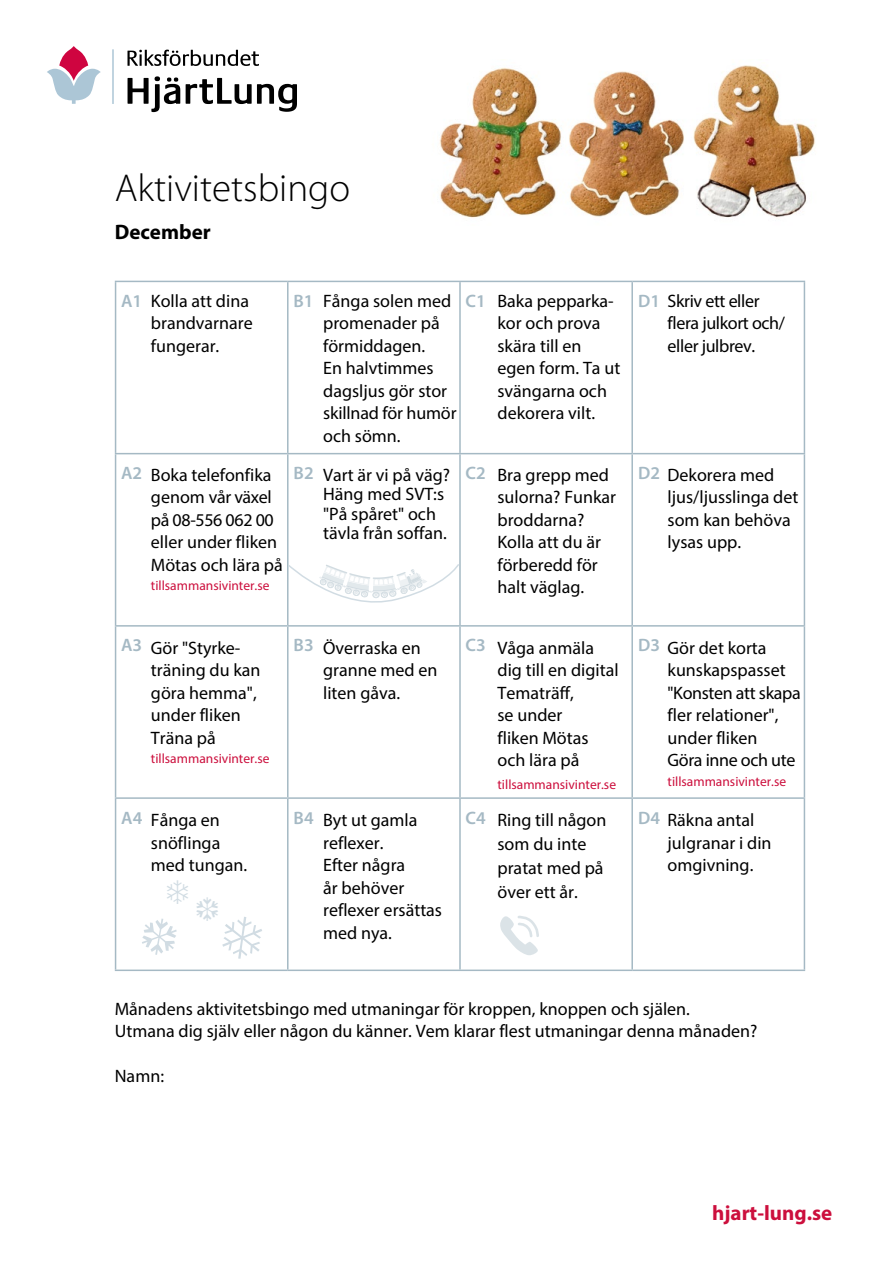
<style>
.page{position:relative;width:893px;height:1263px;background:#fff}
.page>*{position:absolute;margin:0;border:0;box-sizing:border-box;transform-origin:0 0}
.t1{font:300 39px "Myriad Pro";color:#000}
.t2{font:700 21px "Myriad Pro";color:#cc0f3d}
.t3{font:700 21px "Myriad Pro";color:#000}
.t4{font:18px/22.5px "Myriad Pro";color:#000}
.t5{font:18px/22.5px "Myriad Pro";letter-spacing:-.02em;color:#000}
.t6{font:600 18px "Myriad Pro";color:#a5b9c4}
.t7{font:13.5px "Myriad Pro";color:#cc0f3d}
.s1{font-weight:600;color:#a5b9c4}
</style>
<div class="page">
<hr style="left:115px;top:799px;width:1px;height:170px;background:#a5b9c4">
<hr style="left:287px;top:799px;width:2px;height:170px;background:#a5b9c4">
<hr style="left:459px;top:799px;width:2px;height:170px;background:#a5b9c4">
<hr style="left:631px;top:799px;width:2px;height:170px;background:#a5b9c4">
<hr style="left:804px;top:799px;width:1px;height:170px;background:#a5b9c4">
<hr style="left:115px;top:969px;width:173px;height:2px;background:#a5b9c4">
<hr style="left:288px;top:969px;width:172px;height:2px;background:#a5b9c4">
<hr style="left:460px;top:969px;width:172px;height:2px;background:#a5b9c4">
<hr style="left:632px;top:969px;width:173px;height:2px;background:#a5b9c4">
<hr style="left:115px;top:281px;width:173px;height:1px;background:#a5b9c4">
<hr style="left:115px;top:282px;width:1px;height:171px;background:#a5b9c4">
<hr style="left:288px;top:281px;width:172px;height:1px;background:#a5b9c4">
<hr style="left:287px;top:282px;width:2px;height:171px;background:#a5b9c4">
<hr style="left:460px;top:281px;width:172px;height:1px;background:#a5b9c4">
<hr style="left:459px;top:282px;width:2px;height:171px;background:#a5b9c4">
<hr style="left:632px;top:281px;width:173px;height:1px;background:#a5b9c4">
<hr style="left:631px;top:282px;width:2px;height:171px;background:#a5b9c4">
<hr style="left:804px;top:282px;width:1px;height:171px;background:#a5b9c4">
<hr style="left:115px;top:453px;width:173px;height:1px;background:#a5b9c4">
<hr style="left:115px;top:454px;width:1px;height:171px;background:#a5b9c4">
<hr style="left:288px;top:453px;width:172px;height:1px;background:#a5b9c4">
<hr style="left:287px;top:454px;width:2px;height:171px;background:#a5b9c4">
<hr style="left:460px;top:453px;width:172px;height:1px;background:#a5b9c4">
<hr style="left:459px;top:454px;width:2px;height:171px;background:#a5b9c4">
<hr style="left:632px;top:453px;width:173px;height:1px;background:#a5b9c4">
<hr style="left:631px;top:454px;width:2px;height:171px;background:#a5b9c4">
<hr style="left:804px;top:454px;width:1px;height:171px;background:#a5b9c4">
<hr style="left:115px;top:625px;width:173px;height:2px;background:#a5b9c4">
<hr style="left:115px;top:627px;width:1px;height:170px;background:#a5b9c4">
<hr style="left:288px;top:625px;width:172px;height:2px;background:#a5b9c4">
<hr style="left:287px;top:627px;width:2px;height:170px;background:#a5b9c4">
<hr style="left:460px;top:625px;width:172px;height:2px;background:#a5b9c4">
<hr style="left:459px;top:627px;width:2px;height:170px;background:#a5b9c4">
<hr style="left:632px;top:625px;width:173px;height:2px;background:#a5b9c4">
<hr style="left:631px;top:627px;width:2px;height:170px;background:#a5b9c4">
<hr style="left:804px;top:627px;width:1px;height:170px;background:#a5b9c4">
<hr style="left:115px;top:797px;width:173px;height:2px;background:#a5b9c4">
<hr style="left:288px;top:797px;width:172px;height:2px;background:#a5b9c4">
<hr style="left:460px;top:797px;width:172px;height:2px;background:#a5b9c4">
<hr style="left:632px;top:797px;width:173px;height:2px;background:#a5b9c4">
<svg style="left:127px;top:50px;width:132px;height:16px"></svg>
<hr style="left:113px;top:49px;width:1px;height:55px;background:#acc6d6">
<svg style="left:47px;top:46px;width:54px;height:58px"></svg>
<svg style="left:128px;top:76px;width:52px;height:36px"></svg>
<svg style="left:186px;top:78px;width:111px;height:34px"></svg>
<img style="left:439px;top:65px;width:376px;height:153px">
<svg style="left:288px;top:563px;width:172px;height:51px"></svg>
<svg style="left:500px;top:915px;width:39px;height:40px"></svg>
<h1 class="t1" style="left:115px;top:165px;width:237px">Aktivitetsbingo</h1>
<p class="t3" style="left:115px;top:218px;width:97px">December</p>
<p class="t4" style="left:323px;top:289px;width:135px">Fånga solen med promenader på förmiddagen.<br>En halvtimmes dagsljus gör stor skillnad för humör och sömn.</p>
<p class="t4" style="left:497px;top:289px;width:124px">Baka pepparka&shy;kor och prova skära till en egen form. Ta ut svängarna och dekorera vilt.</p>
<p class="t6" style="left:121px;top:289px;width:23px">A1</p>
<p class="t6" style="left:293px;top:289px;width:22px">B1</p>
<p class="t6" style="left:466px;top:289px;width:22px">C1</p>
<p class="t5" style="left:638px;top:289px;width:123px"><span class="s1">D1</span> Skriv ett eller</p>
<p class="t4" style="left:151px;top:289px;width:103px">Kolla att dina brandvarnare fungerar.</p>
<p class="t5" style="left:668px;top:312px;width:119px">flera julkort och/ eller julbrev.</p>
<p class="t6" style="left:121px;top:462px;width:23px">A2</p>
<p class="t6" style="left:293px;top:462px;width:22px">B2</p>
<p class="t6" style="left:466px;top:462px;width:22px">C2</p>
<p class="t4" style="left:638px;top:463px;width:138px"><span class="s1">D2</span> Dekorera med</p>
<p class="t4" style="left:323px;top:464px;width:128px;line-height:19.5px">Vart är vi på väg?<br>Häng med SVT:s "På spåret" och tävla från soffan.</p>
<p class="t4" style="left:151px;top:463px;width:133px">Boka telefonfika genom vår växel på 08-556 062 00 eller under fliken<br>Mötas och lära på</p>
<p class="t7" style="left:151px;top:577px;width:120px">tillsammansivinter.se</p>
<p class="t4" style="left:497px;top:463px;width:120px">Bra grepp med sulorna? Funkar broddarna?<br>Kolla att du är förberedd för halt väglag.</p>
<p class="t4" style="left:668px;top:485px;width:132px">ljus/ljusslinga det som kan behöva lysas upp.</p>
<p class="t4" style="left:323px;top:636px;width:116px">Överraska en granne med en liten gåva.</p>
<p class="t6" style="left:121px;top:634px;width:23px">A3</p>
<p class="t6" style="left:293px;top:634px;width:22px">B3</p>
<p class="t6" style="left:466px;top:634px;width:22px">C3</p>
<p class="t6" style="left:638px;top:634px;width:23px">D3</p>
<p class="t4" style="left:497px;top:636px;width:123px">Våga anmäla dig till en digital<br>Tematräff,<br>se under<br>fliken Mötas och lära på</p>
<p class="t7" style="left:497px;top:776px;width:120px">tillsammansivinter.se</p>
<p class="t4" style="left:151px;top:636px;width:111px">Gör "Styrke&shy;träning du kan göra hemma", under fliken<br>Träna på</p>
<p class="t7" style="left:151px;top:750px;width:120px">tillsammansivinter.se</p>
<p class="t4" style="left:668px;top:636px;width:135px">Gör det korta kunskapspasset "Konsten att skapa fler relationer", under fliken<br>Göra inne och ute</p>
<p class="t7" style="left:668px;top:773px;width:120px">tillsammansivinter.se</p>
<p class="t6" style="left:121px;top:806px;width:23px">A4</p>
<p class="t6" style="left:293px;top:806px;width:22px">B4</p>
<p class="t6" style="left:466px;top:806px;width:22px">C4</p>
<p class="t6" style="left:638px;top:806px;width:23px">D4</p>
<p class="t4" style="left:151px;top:809px;width:98px">Fånga en snöflinga med tungan.</p>
<p class="t4" style="left:323px;top:809px;width:120px">Byt ut gamla reflexer.<br>Efter några<br>år behöver reflexer ersättas med nya.</p>
<p class="t4" style="left:497px;top:808px;width:110px;line-height:24px">Ring till någon som du inte pratat med på över ett år.</p>
<p class="t4" style="left:668px;top:809px;width:105px">Räkna antal julgranar i din omgivning.</p>
<p class="t4" style="left:115px;top:997px;width:644px">Månadens aktivitetsbingo med utmaningar för kroppen, knoppen och själen.<br>Utmana dig själv eller någon du känner. Vem klarar flest utmaningar denna månaden?</p>
<p class="t4" style="left:115px;top:1065px;width:51px">Namn:</p>
<p class="t2" style="left:712px;top:1199px;width:122px">hjart-lung.se</p>
</div>
